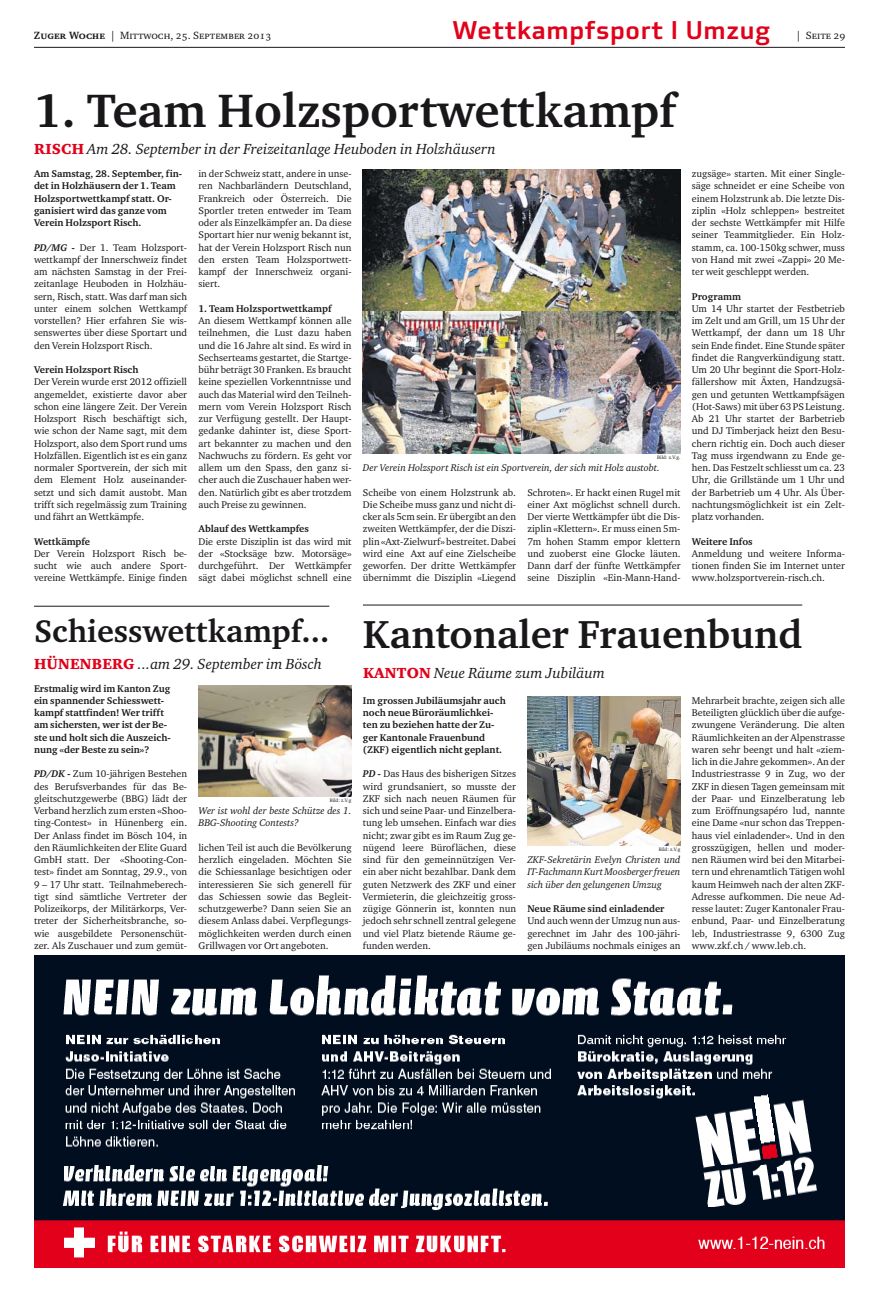
<style>
.page{position:relative;width:879px;height:1290px;background:#fff}
.page>*{position:absolute;margin:0;border:0;box-sizing:border-box;transform-origin:0 0}
.t1{font:700 48px "Charter ITC Pro";color:#1a171b}
.t2{font:700 40px "Charter ITC Pro";color:#1a171b}
.t3{font:700 32px "Charter ITC Pro";color:#1a171b}
.t4{font:500 25px "Utility OT";color:#e2001a}
.t5{font:italic 15px "Charter ITC Pro";color:#1a171b}
.t6{font:10.8px "Charter ITC Pro";color:#1a171b}
.t7{font:10px/12.3px "Charter ITC Pro";color:#1a171b;text-align:justify}
.t8{font:700 10px/12.2px "Charter ITC Pro";color:#1a171b}
.t9{font:italic 10px/12.2px "Charter ITC Pro";color:#1a171b}
.t10{font:5px "Charter ITC Pro";color:#1a171b}
.s1{font-weight:700}
.s2{font-weight:900;font-style:normal;color:#e2001a}
.s3{font-weight:700;font-style:italic}
</style>
<div class="page">
<hr style="left:34px;top:47px;width:811px;height:1px;background:#1a171b">
<hr style="left:363px;top:605px;width:439px;height:1px;background:#1a171b">
<hr style="left:34px;top:606px;width:295px;height:1px;background:#1a171b">
<img style="left:198px;top:685px;width:153px;height:111px">
<img style="left:527px;top:696px;width:153px;height:150px">
<img style="left:363px;top:169px;width:317px;height:143px">
<img style="left:363px;top:312px;width:317px;height:142px">
<img style="left:34px;top:955px;width:811px;height:312px">
<p class="t6" style="left:34px;top:28px;width:239px"><span class="s1">Zuger Woche</span> | Mittwoch, 25. September 2013</p>
<h3 class="t4" style="left:452px;top:14px;width:320px">Wettkampfsport I Umzug</h3>
<p class="t6" style="left:796px;top:28px;width:51px">| Seite 29</p>
<h1 class="t1" style="left:34px;top:81px;width:643px">1. Team Holzsportwettkampf</h1>
<h3 class="t5" style="left:34px;top:140px;width:463px"><span class="s2">RISCH</span> Am 28. September in der Freizeitanlage Heuboden in Holzhäusern</h3>
<p class="t8" style="left:34px;top:168px;width:149px">Am Samstag, 28. September, fin&shy;det in Holzhäusern der 1. Team<br>Holzsportwettkampf statt. Or&shy;ganisiert wird das ganze vom<br>Verein Holzsport Risch.</p>
<p class="t7" style="left:34px;top:241px;width:155px"><span class="s3">PD/MG -</span> Der 1. Team Holzsport&shy;wettkampf der Innerschweiz findet am nächsten Samstag in der Frei&shy;zeitanlage Heuboden in Holzhäu&shy;sern, Risch, statt. Was darf man sich unter einem solchen Wettkampf vorstellen? Hier erfahren Sie wis&shy;senswertes über diese Sportart und den Verein Holzsport Risch.</p>
<p class="t8" style="left:34px;top:364px;width:106px">Verein Holzsport Risch</p>
<p class="t7" style="left:34px;top:376px;width:155px">Der Verein wurde erst 2012 offiziell angemeldet, existierte davor aber schon eine längere Zeit. Der Verein Holzsport Risch beschäftigt sich, wie schon der Name sagt, mit dem Holzsport, also dem Sport rund ums Holzfällen. Eigentlich ist es ein ganz normaler Sportverein, der sich mit dem Element Holz auseinander&shy;setzt und sich damit austobt. Man trifft sich regelmässig zum Training und fährt an Wettkämpfe.</p>
<p class="t8" style="left:34px;top:535px;width:58px">Wettkämpfe</p>
<p class="t7" style="left:34px;top:547px;width:155px">Der Verein Holzsport Risch be&shy;sucht wie auch andere Sport&shy;vereine Wettkämpfe. Einige finden</p>
<p class="t7" style="left:198px;top:167px;width:155px">in der Schweiz statt, andere in unse&shy;ren Nachbarländern Deutschland, Frankreich oder Österreich. Die Sportler treten entweder im Team oder als Einzelkämpfer an. Da diese Sportart hier nur wenig bekannt ist, hat der Verein Holzsport Risch nun den ersten Team Holzsportwett&shy;kampf der Innerschweiz organi&shy;siert.</p>
<p class="t8" style="left:198px;top:302px;width:134px">1. Team Holzsportwettkampf</p>
<p class="t7" style="left:198px;top:314px;width:155px">An diesem Wettkampf können alle teilnehmen, die Lust dazu haben und die 16 Jahre alt sind. Es wird in Sechserteams gestartet, die Startge&shy;bühr beträgt 30 Franken. Es braucht keine speziellen Vorkenntnisse und auch das Material wird den Teilneh&shy;mern vom Verein Holzsport Risch zur Verfügung gestellt. Der Haupt&shy;gedanke dahinter ist, diese Sport&shy;art bekannter zu machen und den Nachwuchs zu fördern. Es geht vor allem um den Spass, den ganz si&shy;cher auch die Zuschauer haben wer&shy;den. Natürlich gibt es aber trotzdem auch Preise zu gewinnen.</p>
<p class="t8" style="left:198px;top:523px;width:112px">Ablauf des Wettkampfes</p>
<p class="t7" style="left:198px;top:535px;width:155px">Die erste Disziplin ist das wird mit der «Stocksäge bzw. Motorsäge» durchgeführt. Der Wettkämpfer sägt dabei möglichst schnell eine</p>
<p class="t10" style="left:657px;top:454px;width:25px">Bild: z.V.g.</p>
<p class="t9" style="left:363px;top:461px;width:299px">Der Verein Holzsport Risch ist ein Sportverein, der sich mit Holz austobt.</p>
<p class="t7" style="left:363px;top:486px;width:155px">Scheibe von einem Holzstrunk ab.<br>Die Scheibe muss ganz und nicht di&shy;cker als 5cm sein. Er übergibt an den zweiten Wettkämpfer, der die Diszi&shy;plin «Axt-Zielwurf» bestreitet. Dabei wird eine Axt auf eine Zielscheibe geworfen. Der dritte Wettkämpfer übernimmt die Disziplin «Liegend</p>
<p class="t7" style="left:527px;top:486px;width:155px">Schroten». Er hackt einen Rugel mit einer Axt möglichst schnell durch.<br>Der vierte Wettkämpfer übt die Dis&shy;ziplin «Klettern». Er muss einen 5m-7m hohen Stamm empor klettern und zuoberst eine Glocke läuten.<br>Dann darf der fünfte Wettkämpfer seine Disziplin «Ein-Mann-Hand-</p>
<p class="t7" style="left:692px;top:167px;width:155px">zugsäge» starten. Mit einer Single&shy;säge schneidet er eine Scheibe von einem Holzstrunk ab. Die letzte Dis&shy;ziplin «Holz schleppen» bestreitet der sechste Wettkämpfer mit Hilfe seiner Teammitglieder. Ein Holz&shy;stamm, ca. 100-150kg schwer, muss von Hand mit zwei «Zappi» 20 Me&shy;ter weit geschleppt werden.</p>
<p class="t8" style="left:692px;top:290px;width:51px">Programm</p>
<p class="t7" style="left:692px;top:302px;width:155px">Um 14 Uhr startet der Festbetrieb im Zelt und am Grill, um 15 Uhr der Wettkampf, der dann um 18 Uhr sein Ende findet. Eine Stunde später findet die Rangverkündigung statt.<br>Um 20 Uhr beginnt die Sport-Holz&shy;fällershow mit Äxten, Handzugsä&shy;gen und getunten Wettkampfsägen (Hot-Saws) mit über 63 PS Leistung.<br>Ab 21 Uhr startet der Barbetrieb und DJ Timberjack heizt den Besu&shy;chern richtig ein. Doch auch dieser Tag muss irgendwann zu Ende ge&shy;hen. Das Festzelt schliesst um ca. 23<br>Uhr, die Grillstände um 1 Uhr und der Barbetrieb um 4 Uhr. Als Über&shy;nachtungsmöglichkeit ist ein Zelt&shy;platz vorhanden.</p>
<p class="t8" style="left:692px;top:535px;width:62px">Weitere Infos</p>
<p class="t7" style="left:692px;top:547px;width:155px">Anmeldung und weitere Informa&shy;tionen finden Sie im Internet unter www.holzsportverein-risch.ch.</p>
<h3 class="t3" style="left:34px;top:611px;width:297px">Schiesswettkampf...</h3>
<h3 class="t5" style="left:34px;top:655px;width:289px"><span class="s2">HÜNENBERG</span> ...am 29. September im Bösch</h3>
<p class="t8" style="left:34px;top:682px;width:138px">Erstmalig wird im Kanton Zug ein spannender Schiesswett&shy;kampf stattfinden! Wer trifft am sichersten, wer ist der Be&shy;ste und holt sich die Auszeich&shy;nung «der Beste zu sein»?</p>
<p class="t7" style="left:34px;top:768px;width:155px"><span class="s3">PD/DK -</span> Zum 10-jährigen Bestehen des Berufsverbandes für das Be&shy;gleitschutzgewerbe (BBG) lädt der Verband herzlich zum ersten «Shoo&shy;ting-Contest» in Hünenberg ein.<br>Der Anlass findet im Bösch 104, in den Räumlichkeiten der Elite Guard GmbH statt. Der «Shooting-Con&shy;test» findet am Sonntag, 29.9., von 9 – 17 Uhr statt. Teilnahmeberech&shy;tigt sind sämtliche Vertreter der Polizeikorps, der Militärkorps, Ver&shy;treter der Sicherheitsbranche, so&shy;wie ausgebildete Personenschüt&shy;zer. Als Zuschauer und zum gemüt-</p>
<p class="t10" style="left:330px;top:797px;width:23px">Bild: z.V.g</p>
<p class="t9" style="left:198px;top:804px;width:155px">Wer ist wohl der beste Schütze des 1.<br>BBG-Shooting Contests?</p>
<p class="t7" style="left:198px;top:841px;width:155px">lichen Teil ist auch die Bevölkerung herzlich eingeladen. Möchten Sie die Schiessanlage besichtigen oder interessieren Sie sich generell für das Schiessen sowie das Begleit&shy;schutzgewerbe? Dann seien Sie an diesem Anlass dabei. Verpflegungs&shy;möglichkeiten werden durch einen Grillwagen vor Ort angeboten.</p>
<h2 class="t2" style="left:363px;top:609px;width:441px">Kantonaler Frauenbund</h2>
<h3 class="t5" style="left:363px;top:663px;width:244px"><span class="s2">KANTON</span> Neue Räume zum Jubiläum</h3>
<p class="t8" style="left:363px;top:694px;width:144px">Im grossen Jubiläumsjahr auch noch neue Büroräumlichkei&shy;ten zu beziehen hatte der Zu&shy;ger Kantonale Frauenbund (ZKF) eigentlich nicht geplant.</p>
<p class="t7" style="left:363px;top:768px;width:155px"><span class="s3">PD -</span> Das Haus des bisherigen Sitzes wird grundsaniert, so musste der ZKF sich nach neuen Räumen für sich und seine Paar- und Einzelbera&shy;tung leb umsehen. Einfach war dies nicht; zwar gibt es im Raum Zug ge&shy;nügend leere Büroflächen, diese sind für den gemeinnützigen Ver&shy;ein aber nicht bezahlbar. Dank dem guten Netzwerk des ZKF und einer Vermieterin, die gleichzeitig gross&shy;zügige Gönnerin ist, konnten nun jedoch sehr schnell zentral gelegene und viel Platz bietende Räume ge&shy;funden werden.</p>
<p class="t7" style="left:692px;top:694px;width:155px">Mehrarbeit brachte, zeigen sich alle Beteiligten glücklich über die aufge&shy;zwungene Veränderung. Die alten Räumlichkeiten an der Alpenstrasse waren sehr beengt und halt «ziem&shy;lich in die Jahre gekommen». An der Industriestrasse 9 in Zug, wo der ZKF in diesen Tagen gemeinsam mit der Paar- und Einzelberatung leb zum Eröffnungsapéro lud, nannte eine Dame «nur schon das Treppen&shy;haus viel einladender». Und in den grosszügigen, hellen und moder&shy;nen Räumen wird bei den Mitarbei&shy;tern und ehrenamtlich Tätigen wohl kaum Heimweh nach der alten ZKF-Adresse aufkommen. Die neue Ad&shy;resse lautet: Zuger Kantonaler Frau&shy;enbund, Paar- und Einzelberatung leb, Industriestrasse 9, 6300 Zug www.zkf.ch / www.leb.ch.</p>
<p class="t10" style="left:659px;top:846px;width:23px">Bild: z.V.g</p>
<p class="t9" style="left:527px;top:853px;width:155px;text-align:justify">ZKF-Sekretärin Evelyn Christen und IT-Fachmann Kurt Moosberger freuen sich über den gelungenen Umzug</p>
<p class="t8" style="left:527px;top:903px;width:139px">Neue Räume sind einladender</p>
<p class="t7" style="left:527px;top:915px;width:155px">Und auch wenn der Umzug nun aus&shy;gerechnet im Jahr des 100-jähri&shy;gen Jubiläums nochmals einiges an</p>
</div>
